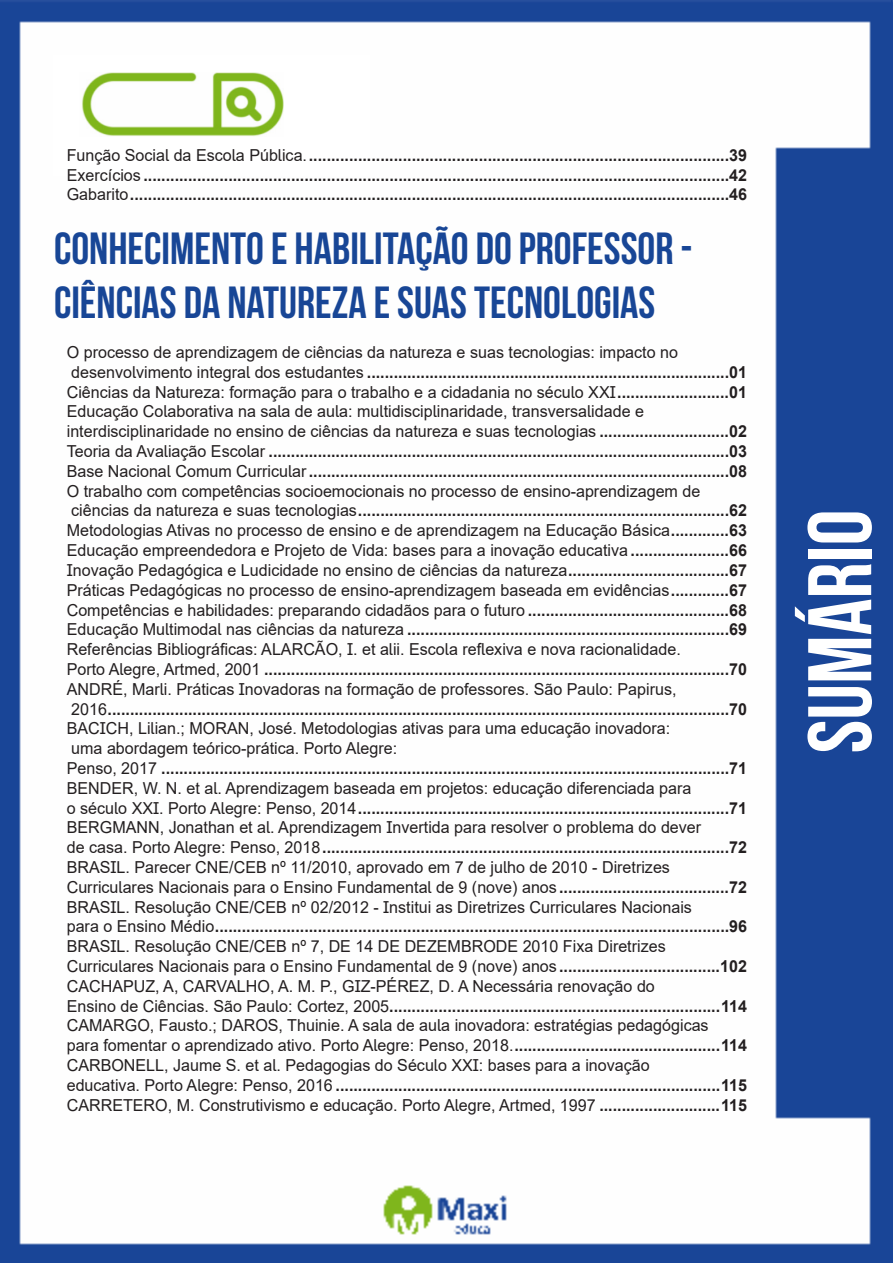
<style>
.page{position:relative;width:893px;height:1263px;background:#fff}
.page>*{position:absolute;margin:0;border:0;box-sizing:border-box;transform-origin:0 0}
.t1{font:700 90px "Bebas Neue";color:#fff}
.Titulo{font:700 45px "Bebas Neue";color:#184696}
.Titulo-2{font:700 16.5px "Arial";color:#231f20}
.Titulo-3{font:16.5px "Arial";color:#231f20}
.s1{font-weight:400}
.s2{font-weight:700}
</style>
<div class="page">
<img style="left:0;top:0;width:893px;height:1263px">
<div style="left:53px;top:55px;width:317px;height:121px;background:#fff"></div>
<img style="left:82px;top:72px;width:201px;height:64px">
<p class="Titulo-2" style="left:67px;top:143px;width:682px"><span class="s1">Função Social da Escola Pública.</span>..............................................................................................39</p>
<p class="Titulo-2" style="left:67px;top:163px;width:682px"><span class="s1">Exercícios</span> ...................................................................................................................................42</p>
<p class="Titulo-2" style="left:67px;top:183px;width:682px"><span class="s1">Gabarito</span>......................................................................................................................................46</p>
<p class="Titulo" style="left:54px;top:224px;width:640px">CONHECIMENTO E HABILITAÇÃO DO PROFESSOR -</p>
<p class="Titulo" style="left:54px;top:278px;width:603px">CIÊNCIAS DA NATUREZA E SUAS TECNOLOGIAS</p>
<p class="Titulo-3" style="left:67px;top:341px;width:613px">O processo de aprendizagem de ciências da natureza e suas tecnologias: impacto no</p>
<p class="Titulo-2" style="left:71px;top:360px;width:677px"><span class="s1">desenvolvimento integral dos estudantes</span> .................................................................................01</p>
<p class="Titulo-3" style="left:67px;top:380px;width:682px">Ciências da Natureza: formação para o trabalho e a cidadania no século XXI<span class="s2">.........................01</span></p>
<p class="Titulo-3" style="left:67px;top:400px;width:579px">Educação Colaborativa na sala de aula: multidisciplinaridade, transversalidade e</p>
<p class="Titulo-3" style="left:67px;top:420px;width:682px">interdisciplinaridade no ensino de ciências da natureza e suas tecnologias <span class="s2">.............................02</span></p>
<p class="Titulo-2" style="left:67px;top:440px;width:682px"><span class="s1">Teoria da Avaliação Escolar</span> .......................................................................................................03</p>
<p class="Titulo-2" style="left:67px;top:459px;width:682px"><span class="s1">Base Nacional Comum Curricular</span>..............................................................................................08</p>
<p class="Titulo-3" style="left:67px;top:479px;width:635px">O trabalho com competências socioemocionais no processo de ensino-aprendizagem de</p>
<p class="Titulo-2" style="left:71px;top:499px;width:677px"><span class="s1">ciências da natureza e suas tecnologias</span>...................................................................................62</p>
<p class="Titulo-3" style="left:67px;top:519px;width:682px">Metodologias Ativas no processo de ensino e de aprendizagem na Educação Básica<span class="s2">.............63</span></p>
<p class="Titulo-3" style="left:67px;top:539px;width:682px">Educação empreendedora e Projeto de Vida: bases para a inovação educativa <span class="s2">......................66</span></p>
<p class="Titulo-3" style="left:67px;top:559px;width:682px">Inovação Pedagógica e Ludicidade no ensino de ciências da natureza<span class="s2">....................................67</span></p>
<p class="Titulo-3" style="left:67px;top:578px;width:682px">Práticas Pedagógicas no processo de ensino-aprendizagem baseada em evidências<span class="s2">.............67</span></p>
<p class="Titulo-3" style="left:67px;top:598px;width:682px">Competências e habilidades: preparando cidadãos para o futuro <span class="s2">.............................................68</span></p>
<p class="Titulo-2" style="left:67px;top:618px;width:682px"><span class="s1">Educação Multimodal nas ciências da natureza</span> ........................................................................69</p>
<p class="Titulo-3" style="left:67px;top:638px;width:616px">Referências Bibliográficas: ALARCÃO, I. et alii. Escola reflexiva e nova racionalidade.</p>
<p class="Titulo-2" style="left:67px;top:657px;width:682px"><span class="s1">Porto Alegre, Artmed, 2001</span> ........................................................................................................70</p>
<p class="Titulo-3" style="left:67px;top:677px;width:611px">ANDRÉ, Marli. Práticas Inovadoras na formação de professores. São Paulo: Papirus,</p>
<p class="Titulo-2" style="left:71px;top:697px;width:677px"><span class="s1">2016</span>...........................................................................................................................................70</p>
<p class="Titulo-3" style="left:67px;top:717px;width:605px">BACICH, Lilian.; MORAN, José. Metodologias ativas para uma educação inovadora:</p>
<p class="Titulo-3" style="left:71px;top:737px;width:327px">uma abordagem teórico-prática. Porto Alegre:</p>
<p class="Titulo-2" style="left:67px;top:756px;width:682px"><span class="s1">Penso, 2017</span> ...............................................................................................................................71</p>
<p class="Titulo-3" style="left:67px;top:776px;width:626px">BENDER, W. N. et al. Aprendizagem baseada em projetos: educação diferenciada para</p>
<p class="Titulo-2" style="left:67px;top:796px;width:682px"><span class="s1">o século XXI. Porto Alegre: Penso, 2014</span>...................................................................................71</p>
<p class="Titulo-3" style="left:67px;top:816px;width:636px">BERGMANN, Jonathan et al. Aprendizagem Invertida para resolver o problema do dever</p>
<p class="Titulo-2" style="left:67px;top:836px;width:682px"><span class="s1">de casa. Porto Alegre: Penso, 2018</span>...........................................................................................72</p>
<p class="Titulo-3" style="left:67px;top:856px;width:605px">BRASIL. Parecer CNE/CEB nº 11/2010, aprovado em 7 de julho de 2010 - Diretrizes</p>
<p class="Titulo-3" style="left:67px;top:875px;width:682px">Curriculares Nacionais para o Ensino Fundamental de 9 (nove) anos <span class="s2">......................................72</span></p>
<p class="Titulo-3" style="left:67px;top:895px;width:627px">BRASIL. Resolução CNE/CEB nº 02/2012 - Institui as Diretrizes Curriculares Nacionais</p>
<p class="Titulo-2" style="left:67px;top:915px;width:682px"><span class="s1">para o Ensino Médio</span>...................................................................................................................96</p>
<p class="Titulo-3" style="left:67px;top:935px;width:600px">BRASIL. Resolução CNE/CEB nº 7, DE 14 DE DEZEMBRODE 2010 Fixa Diretrizes</p>
<p class="Titulo-3" style="left:67px;top:955px;width:682px">Curriculares Nacionais para o Ensino Fundamental de 9 (nove) anos <span class="s2">....................................102</span></p>
<p class="Titulo-3" style="left:67px;top:974px;width:590px">CACHAPUZ, A, CARVALHO, A. M. P., GIZ-PÉREZ, D. A Necessária renovação do</p>
<p class="Titulo-2" style="left:67px;top:994px;width:682px"><span class="s1">Ensino de Ciências. São Paulo: Cortez, 2005</span>..........................................................................114</p>
<p class="Titulo-3" style="left:67px;top:1014px;width:643px">CAMARGO, Fausto.; DAROS, Thuinie. A sala de aula inovadora: estratégias pedagógicas</p>
<p class="Titulo-3" style="left:67px;top:1034px;width:682px">para fomentar o aprendizado ativo. Porto Alegre: Penso, 2018.<span class="s2">..............................................114</span></p>
<p class="Titulo-3" style="left:67px;top:1054px;width:584px">CARBONELL, Jaume S. et al. Pedagogias do Século XXI: bases para a inovação</p>
<p class="Titulo-2" style="left:67px;top:1073px;width:682px"><span class="s1">educativa. Porto Alegre: Penso, 2016</span> ......................................................................................115</p>
<p class="Titulo-3" style="left:67px;top:1093px;width:682px">CARRETERO, M. Construtivismo e educação. Porto Alegre, Artmed, 1997 <span class="s2">...........................115</span></p>
<h1 class="t1" style="left:791px;top:753px;width:245px;rotate:-90deg">SUMÁRIO</h1>
</div>
